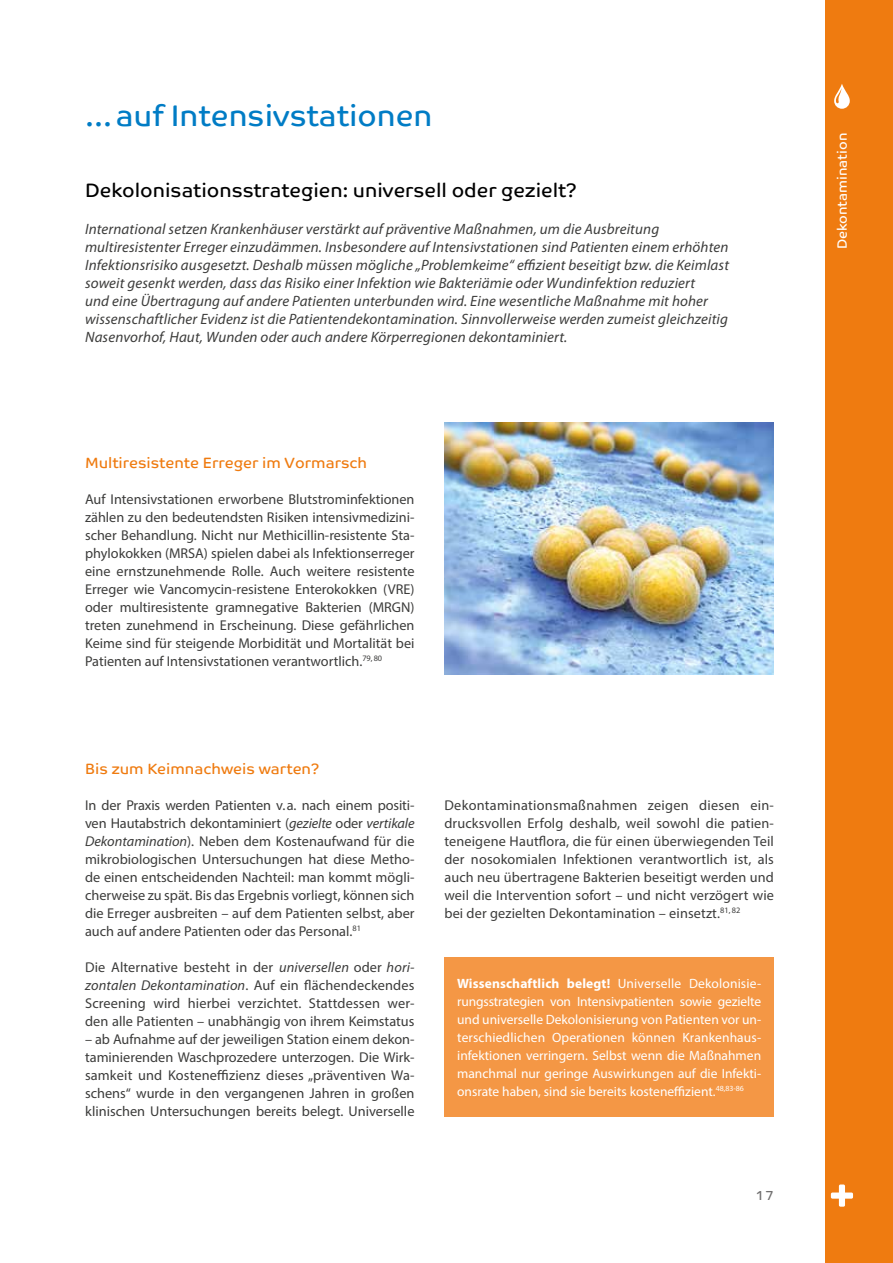
<style>
.page{position:relative;width:893px;height:1263px;background:#fff}
.page>*{position:absolute;margin:0;border:0;box-sizing:border-box;transform-origin:0 0}
.t1{font:30px "Co Text";color:#007cc5}
.t2{font:19.5px "Co Text";color:#000}
.t3{font:italic 15px/18px "Myriad Pro";letter-spacing:.01em;color:#3c3c3b}
.t4{font:15px "Co Text";color:#ef7b10}
.t5{font:14.25px/18px "Myriad Pro";color:#3c3c3b;text-align:justify}
.t6{font:13.5px/18px "Myriad Pro";color:#fff;text-align:justify}
.t7{font:13.5px "Co Text";color:#fff}
.t8{font:13.5px "Co Text";color:#706f6f}
.s1{font-style:italic}
.s2{font-weight:700}
</style>
<div class="page">
<div style="left:825px;top:0;width:68px;height:1263px;background:#ef7b10"></div>
<div style="left:831px;top:1192px;width:22px;height:7px;background:#fff;border-radius:2px"></div>
<div style="left:839px;top:1184px;width:6px;height:23px;background:#fff;border-radius:2px"></div>
<svg style="left:834px;top:84px;width:16px;height:25px"></svg>
<div style="left:444px;top:957px;width:330px;height:159px;background:#f49745"></div>
<img style="left:444px;top:423px;width:330px;height:252px">
<h1 class="t1" style="left:85px;top:98px;width:349px">…auf Intensivstationen</h1>
<h2 class="t2" style="left:85px;top:178px;width:494px">Dekolonisationsstrategien: universell oder gezielt?</h2>
<p class="t3" style="left:85px;top:220px;width:645px">International setzen Krankenhäuser verstärkt auf präventive Maßnahmen, um die Ausbreitung multiresistenter Erreger einzudämmen. Insbesondere auf Intensivstationen sind Patienten einem erhöhten Infektionsrisiko ausgesetzt. Deshalb müssen mögliche „Problemkeime“ effizient beseitigt bzw. die Keimlast soweit gesenkt werden, dass das Risiko einer Infektion wie Bakteriämie oder Wundinfektion reduziert<br>und eine Übertragung auf andere Patienten unterbunden wird. Eine wesentliche Maßnahme mit hoher wissenschaftlicher Evidenz ist die Patientendekontamination. Sinnvollerweise werden zumeist gleichzeitig Nasenvorhof, Haut, Wunden oder auch andere Körperregionen dekontaminiert.</p>
<p class="t4" style="left:85px;top:454px;width:284px">Multiresistente Erreger im Vormarsch</p>
<p class="t5" style="left:85px;top:490px;width:331px">Auf Intensivstationen erworbene Blutstrominfektionen zählen zu den bedeutendsten Risiken intensivmedizini&shy;scher Behandlung. Nicht nur Methicillin-resistente Sta&shy;phylokokken (MRSA) spielen dabei als Infektionserreger eine ernstzunehmende Rolle. Auch weitere resistente Erreger wie Vancomycin-resistene Enterokokken (VRE) oder multiresistente gramnegative Bakterien (MRGN) treten zunehmend in Erscheinung. Diese gefährlichen Keime sind für steigende Morbidität und Mortalität bei Patienten auf Intensivstationen verantwortlich.<sup>79,80</sup></p>
<p class="t4" style="left:85px;top:760px;width:236px">Bis zum Keimnachweis warten?</p>
<p class="t5" style="left:85px;top:796px;width:331px">In der Praxis werden Patienten v.a. nach einem positi&shy;ven Hautabstrich dekontaminiert (<span class="s1">gezielte</span> oder <span class="s1">vertikale Dekontamination</span>). Neben dem Kostenaufwand für die mikrobiologischen Untersuchungen hat diese Metho&shy;de einen entscheidenden Nachteil: man kommt mögli&shy;cherweise zu spät. Bis das Ergebnis vorliegt, können sich die Erreger ausbreiten – auf dem Patienten selbst, aber auch auf andere Patienten oder das Personal.<sup>81</sup></p>
<p class="t5" style="left:85px;top:958px;width:331px">Die Alternative besteht in der <span class="s1">universellen</span> oder <span class="s1">hori&shy;zontalen Dekontamination</span>. Auf ein flächendeckendes Screening wird hierbei verzichtet. Stattdessen wer&shy;den alle Patienten – unabhängig von ihrem Keimstatus</p>
<p class="t5" style="left:85px;top:1030px;width:331px">– ab Aufnahme auf der jeweiligen Station einem dekon&shy;taminierenden Waschprozedere unterzogen. Die Wirk&shy;samkeit und Kosteneffizienz dieses „präventiven Wa&shy;schens“ wurde in den vergangenen Jahren in großen klinischen Untersuchungen bereits belegt. Universelle</p>
<p class="t5" style="left:444px;top:796px;width:331px">Dekontaminationsmaßnahmen zeigen diesen ein&shy;drucksvollen Erfolg deshalb, weil sowohl die patien&shy;teneigene Hautflora, die für einen überwiegenden Teil der nosokomialen Infektionen verantwortlich ist, als auch neu übertragene Bakterien beseitigt werden und weil die Intervention sofort – und nicht verzögert wie bei der gezielten Dekontamination – einsetzt.<sup>81,</sup> <sup>82</sup></p>
<p class="t6" style="left:457px;top:974px;width:305px"><span class="s2">Wissenschaftlich belegt!</span> Universelle Dekolonisie&shy;rungsstrategien von Intensivpatienten sowie gezielte und universelle Dekolonisierung von Patienten vor un&shy;terschiedlichen Operationen können Krankenhaus&shy;infektionen verringern. Selbst wenn die Maßnahmen manchmal nur geringe Auswirkungen auf die Infekti&shy;onsrate haben, sind sie bereits kosteneffizient.<sup>48,83-86</sup></p>
<p class="t8" style="left:756px;top:1187px;width:20px">17</p>
<p class="t7" style="left:834px;top:249px;width:118px;rotate:-90deg">Dekontamination</p>
</div>
